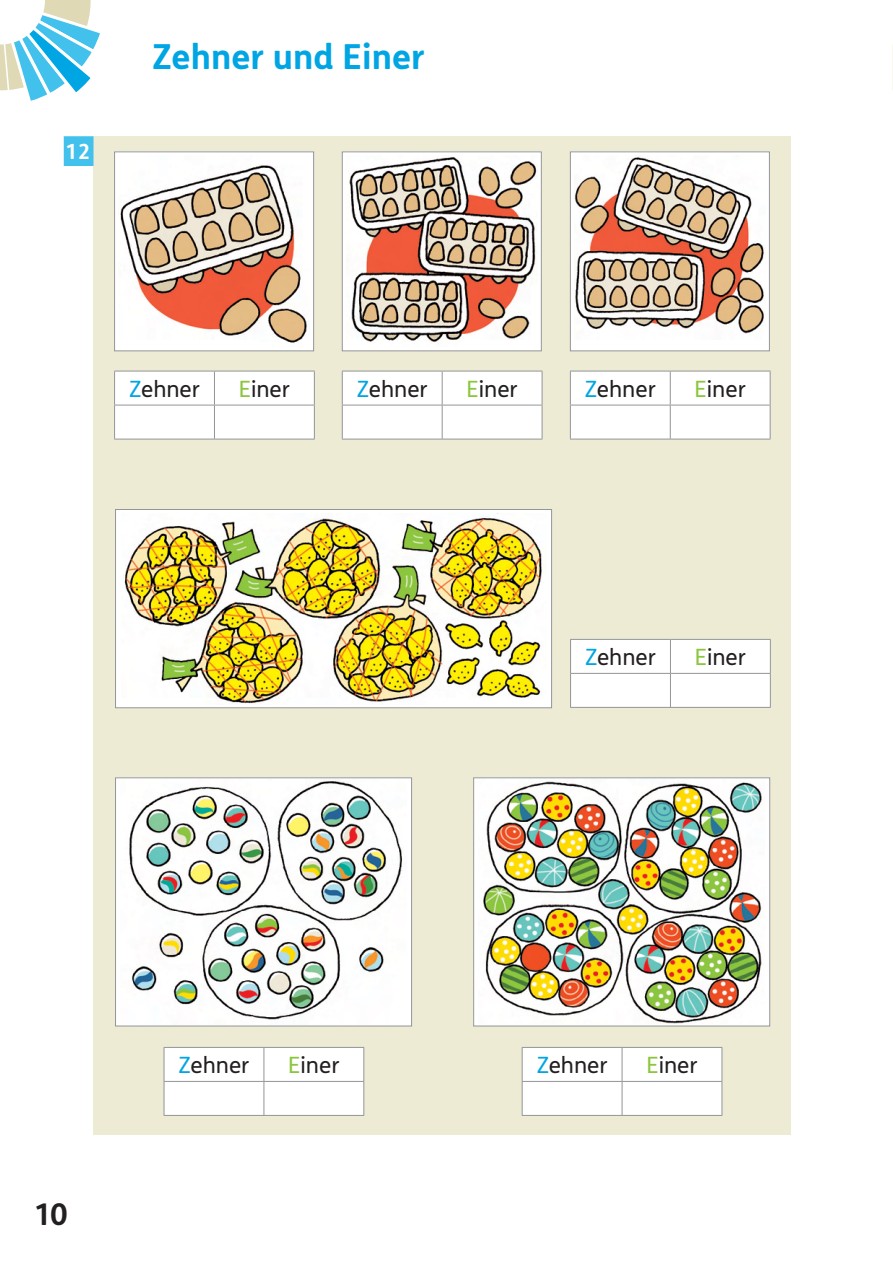
<style>
.page{position:relative;width:893px;height:1263px;background:#fff}
.page>*{position:absolute;margin:0;border:0;box-sizing:border-box;transform-origin:0 0}
.t1{font:700 34.5px "FS Klett GSV";color:#00a5e3}
.t2{font:700 30px "FS Klett GSV";color:#231f20}
.t3{font:22.5px "FS Klett GSV";color:#231f20}
.t4{font:700 21px "FS Klett GSV";color:#fff}
.s1{color:#00a5e3}
.s2{color:#8cc63f}
</style>
<div class="page">
<svg style="left:0;top:0;width:100px;height:101px"></svg>
<svg style="left:892px;top:45px;width:1px;height:45px"></svg>
<div style="left:94px;top:136px;width:697px;height:999px;background:#eeebd5"></div>
<div style="left:64px;top:136px;width:30px;height:30px;background:#42c1ec"></div>
<div style="left:115px;top:152px;width:199px;height:199px;background:#fff"></div>
<img style="left:120px;top:165px;width:187px;height:178px">
<div style="left:114px;top:151px;width:200px;height:200px;border:1px solid #939598"></div>
<div style="left:342px;top:152px;width:199px;height:199px;background:#fff"></div>
<img style="left:349px;top:157px;width:188px;height:185px">
<div style="left:342px;top:151px;width:200px;height:200px;border:1px solid #939598"></div>
<div style="left:570px;top:152px;width:199px;height:199px;background:#fff"></div>
<img style="left:574px;top:157px;width:190px;height:177px">
<div style="left:570px;top:151px;width:200px;height:200px;border:1px solid #939598"></div>
<div style="left:115px;top:372px;width:199px;height:67px;background:#fff"></div>
<hr style="left:114px;top:371px;width:100px;height:1px;background:#939598">
<hr style="left:114px;top:371px;width:1px;height:34px;background:#939598">
<hr style="left:214px;top:371px;width:101px;height:1px;background:#939598">
<hr style="left:214px;top:371px;width:1px;height:34px;background:#939598">
<hr style="left:314px;top:371px;width:1px;height:34px;background:#939598">
<hr style="left:114px;top:405px;width:100px;height:1px;background:#939598">
<hr style="left:114px;top:405px;width:1px;height:34px;background:#939598">
<hr style="left:214px;top:405px;width:101px;height:1px;background:#939598">
<hr style="left:214px;top:405px;width:1px;height:34px;background:#939598">
<hr style="left:314px;top:405px;width:1px;height:34px;background:#939598">
<hr style="left:114px;top:439px;width:201px;height:1px;background:#939598">
<div style="left:343px;top:372px;width:199px;height:67px;background:#fff"></div>
<hr style="left:342px;top:371px;width:100px;height:1px;background:#939598">
<hr style="left:342px;top:371px;width:1px;height:34px;background:#939598">
<hr style="left:442px;top:371px;width:100px;height:1px;background:#939598">
<hr style="left:442px;top:371px;width:1px;height:34px;background:#939598">
<hr style="left:542px;top:371px;width:1px;height:34px;background:#939598">
<hr style="left:342px;top:405px;width:100px;height:1px;background:#939598">
<hr style="left:342px;top:405px;width:1px;height:34px;background:#939598">
<hr style="left:442px;top:405px;width:100px;height:1px;background:#939598">
<hr style="left:442px;top:405px;width:1px;height:34px;background:#939598">
<hr style="left:542px;top:405px;width:1px;height:34px;background:#939598">
<hr style="left:342px;top:439px;width:200px;height:1px;background:#939598">
<div style="left:571px;top:372px;width:199px;height:67px;background:#fff"></div>
<hr style="left:570px;top:371px;width:100px;height:1px;background:#939598">
<hr style="left:570px;top:371px;width:1px;height:34px;background:#939598">
<hr style="left:670px;top:371px;width:100px;height:1px;background:#939598">
<hr style="left:670px;top:371px;width:1px;height:34px;background:#939598">
<hr style="left:770px;top:371px;width:1px;height:34px;background:#939598">
<hr style="left:570px;top:405px;width:100px;height:1px;background:#939598">
<hr style="left:570px;top:405px;width:1px;height:34px;background:#939598">
<hr style="left:670px;top:405px;width:100px;height:1px;background:#939598">
<hr style="left:670px;top:405px;width:1px;height:34px;background:#939598">
<hr style="left:770px;top:405px;width:1px;height:34px;background:#939598">
<hr style="left:570px;top:439px;width:200px;height:1px;background:#939598">
<div style="left:116px;top:510px;width:435px;height:198px;background:#fff"></div>
<img style="left:124px;top:513px;width:418px;height:191px">
<div style="left:115px;top:509px;width:437px;height:199px;border:1px solid #939598"></div>
<div style="left:571px;top:640px;width:199px;height:67px;background:#fff"></div>
<hr style="left:570px;top:639px;width:100px;height:1px;background:#939598">
<hr style="left:570px;top:640px;width:1px;height:33px;background:#939598">
<hr style="left:670px;top:639px;width:101px;height:1px;background:#939598">
<hr style="left:670px;top:640px;width:1px;height:33px;background:#939598">
<hr style="left:770px;top:640px;width:1px;height:33px;background:#939598">
<hr style="left:570px;top:673px;width:100px;height:1px;background:#939598">
<hr style="left:570px;top:674px;width:1px;height:33px;background:#939598">
<hr style="left:670px;top:673px;width:101px;height:1px;background:#939598">
<hr style="left:670px;top:674px;width:1px;height:33px;background:#939598">
<hr style="left:770px;top:674px;width:1px;height:33px;background:#939598">
<hr style="left:570px;top:707px;width:201px;height:1px;background:#939598">
<div style="left:116px;top:778px;width:296px;height:248px;background:#fff"></div>
<img style="left:129px;top:781px;width:274px;height:239px">
<div style="left:115px;top:777px;width:297px;height:249px;border:1px solid #939598"></div>
<div style="left:474px;top:778px;width:296px;height:248px;background:#fff"></div>
<img style="left:483px;top:781px;width:279px;height:242px">
<div style="left:473px;top:777px;width:297px;height:249px;border:1px solid #939598"></div>
<div style="left:523px;top:1048px;width:198px;height:67px;background:#fff"></div>
<hr style="left:522px;top:1047px;width:100px;height:1px;background:#939598">
<hr style="left:522px;top:1048px;width:1px;height:33px;background:#939598">
<hr style="left:622px;top:1047px;width:100px;height:1px;background:#939598">
<hr style="left:622px;top:1048px;width:1px;height:33px;background:#939598">
<hr style="left:721px;top:1048px;width:1px;height:33px;background:#939598">
<hr style="left:522px;top:1081px;width:100px;height:1px;background:#939598">
<hr style="left:522px;top:1082px;width:1px;height:33px;background:#939598">
<hr style="left:622px;top:1081px;width:100px;height:1px;background:#939598">
<hr style="left:622px;top:1082px;width:1px;height:33px;background:#939598">
<hr style="left:721px;top:1082px;width:1px;height:33px;background:#939598">
<hr style="left:522px;top:1115px;width:100px;height:1px;background:#939598">
<hr style="left:622px;top:1115px;width:100px;height:1px;background:#939598">
<div style="left:165px;top:1048px;width:198px;height:67px;background:#fff"></div>
<hr style="left:164px;top:1047px;width:100px;height:1px;background:#939598">
<hr style="left:164px;top:1048px;width:1px;height:33px;background:#939598">
<hr style="left:264px;top:1047px;width:100px;height:1px;background:#939598">
<hr style="left:264px;top:1048px;width:1px;height:33px;background:#939598">
<hr style="left:363px;top:1048px;width:1px;height:33px;background:#939598">
<hr style="left:164px;top:1081px;width:100px;height:1px;background:#939598">
<hr style="left:164px;top:1082px;width:1px;height:33px;background:#939598">
<hr style="left:264px;top:1081px;width:100px;height:1px;background:#939598">
<hr style="left:264px;top:1082px;width:1px;height:33px;background:#939598">
<hr style="left:363px;top:1082px;width:1px;height:33px;background:#939598">
<hr style="left:164px;top:1115px;width:200px;height:1px;background:#939598">
<p class="t4" style="left:66px;top:143px;width:26px">12</p>
<h1 class="t1" style="left:152px;top:42px;width:274px">Zehner und Einer</h1>
<p class="t3" style="left:129px;top:379px;width:72px"><span class="s1">Z</span>ehner</p>
<p class="t3" style="left:239px;top:379px;width:53px"><span class="s2">E</span>iner</p>
<p class="t3" style="left:357px;top:379px;width:72px"><span class="s1">Z</span>ehner</p>
<p class="t3" style="left:466px;top:379px;width:53px"><span class="s2">E</span>iner</p>
<p class="t3" style="left:585px;top:379px;width:72px"><span class="s1">Z</span>ehner</p>
<p class="t3" style="left:695px;top:379px;width:53px"><span class="s2">E</span>iner</p>
<p class="t3" style="left:585px;top:647px;width:72px"><span class="s1">Z</span>ehner</p>
<p class="t3" style="left:695px;top:647px;width:53px"><span class="s2">E</span>iner</p>
<h2 class="t2" style="left:34px;top:1202px;width:35px">10</h2>
<p class="t3" style="left:179px;top:1055px;width:72px"><span class="s1">Z</span>ehner</p>
<p class="t3" style="left:288px;top:1055px;width:53px"><span class="s2">E</span>iner</p>
<p class="t3" style="left:537px;top:1055px;width:72px"><span class="s1">Z</span>ehner</p>
<p class="t3" style="left:646px;top:1055px;width:53px"><span class="s2">E</span>iner</p>
</div>
